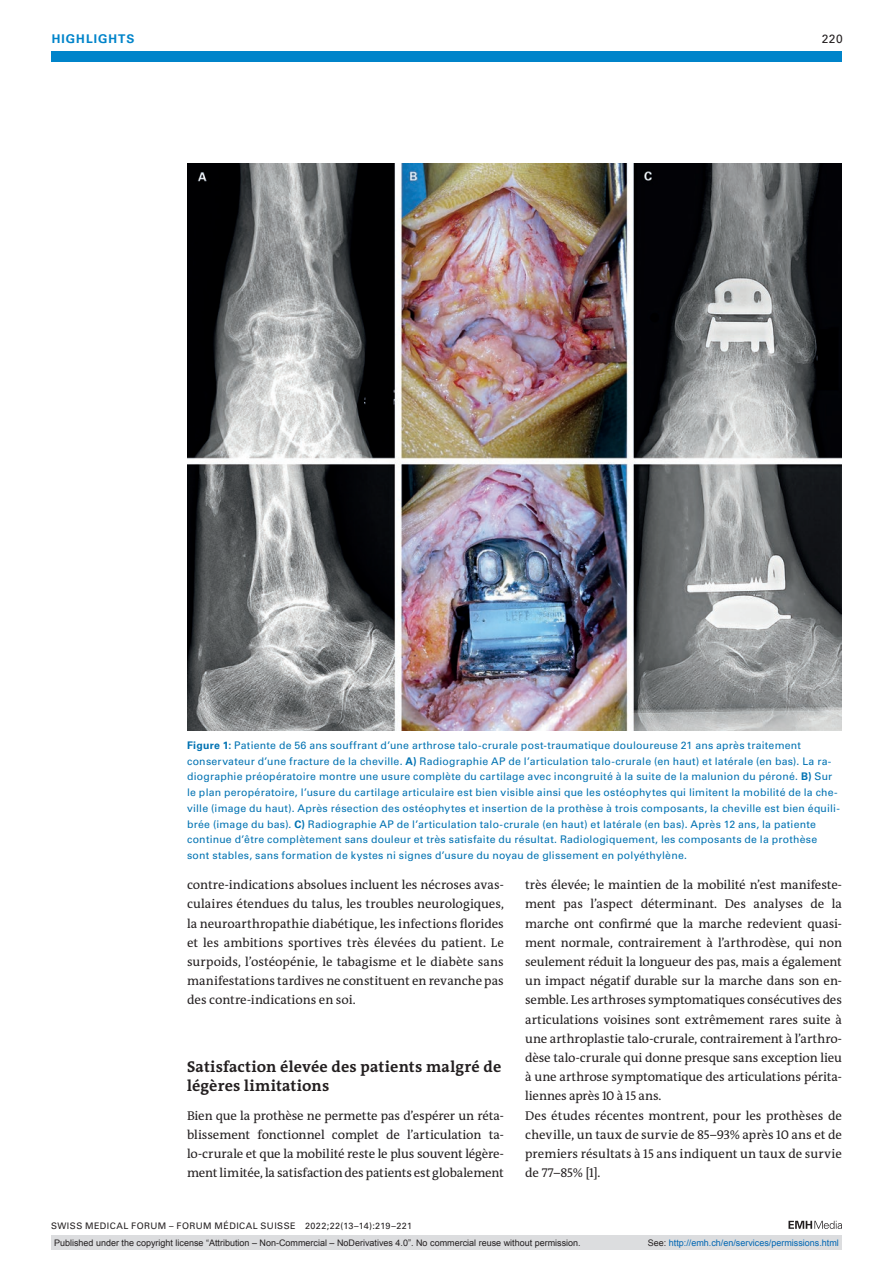
<style>
.page{position:relative;width:893px;height:1263px;background:#fff}
.page>*{position:absolute;margin:0;border:0;box-sizing:border-box;transform-origin:0 0}
.section-h1{font:700 15.75px/19.2px "The Antiqua B W7";letter-spacing:.015em;color:#231f20}
.section-pn{font:12.75px/19.2px "The Antiqua B W5 Plain";letter-spacing:-.005em;color:#231f20;text-align:justify}
.ressort{font:700 12px "Univers LT Std";color:#0084ca}
.ressort-2{font:12px "Univers LT Std";color:#231f20}
.fig-caption{font:10.5px/15.8px "Univers LT Std";letter-spacing:.02em;color:#0072b2}
.t1{font:9px "Arial";color:#231f20}
.fusszeile{font:9px "Univers LT Std";letter-spacing:.05em;color:#231f20}
.t2{font:9px "Arial";color:#0066b3}
.s1{font-weight:700}
.s2{color:#231f20}
</style>
<div class="page">
<div style="left:51px;top:51px;width:791px;height:11px;background:#0084ca"></div>
<svg style="left:788px;top:1221px;width:54px;height:8px"></svg>
<img style="left:187px;top:164px;width:655px;height:567px">
<div style="left:51px;top:1235px;width:791px;height:15px;background:#dcdddf"></div>
<p class="ressort" style="left:52px;top:31px;width:19px">Highlights</p>
<p class="ressort-2" style="left:822px;top:31px;width:23px">220</p>
<p class="fig-caption" style="left:187px;top:737px;width:654px"><span class="s1">Figure 1:</span> Patiente de 56 ans souffrant d’une arthrose talo-crurale post-traumatique douloureuse 21 ans après traitement conservateur d’une fracture de la cheville. <span class="s1">A)</span> Radiographie AP de l’articulation talo-crurale (en haut) et latérale (en bas). La ra&shy;diographie préopératoire montre une usure complète du cartilage avec incongruité à la suite de la malunion du péroné. <span class="s1">B)</span> Sur le plan peropératoire, l’usure du cartilage articulaire est bien visible ainsi que les ostéophytes qui limitent la mobilité de la che&shy;ville (image du haut). Après résection des ostéophytes et insertion de la prothèse à trois composants, la cheville est bien équili&shy;brée (image du bas). <span class="s1">C)</span> Radiographie AP de l’articulation talo-crurale (en haut) et latérale (en bas). Après 12 ans, la patiente continue d’être complètement sans douleur et très satisfaite du résultat. Radiologiquement, les composants de la prothèse sont stables, sans formation de kystes ni signes d’usure du noyau de glissement en polyéthylène.</p>
<p class="section-pn" style="left:187px;top:875px;width:318px">contre-indications absolues incluent les nécroses avas&shy;culaires étendues du talus, les troubles neurologiques, la neuroarthropathie diabétique, les infections florides et les ambitions sportives très élevées du patient. Le surpoids, l’ostéopénie, le tabagisme et le diabète sans manifestations tardives ne constituent en revanche pas des contre-indications en soi.</p>
<p class="section-h1" style="left:187px;top:1057px;width:316px">Satisfaction élevée des patients malgré de légères limitations</p>
<p class="section-pn" style="left:187px;top:1106px;width:318px">Bien que la prothèse ne permette pas d’espérer un réta&shy;blissement fonctionnel complet de l’articulation ta&shy;lo-crurale et que la mobilité reste le plus souvent légère&shy;ment limitée, la satisfaction des patients est globalement</p>
<p class="fusszeile" style="left:51px;top:1220px;width:363px">SWISS MEDICAL FORUM – FORUM MÉDICAL SUISSE 2022;22(13–14):219–221</p>
<p class="section-pn" style="left:525px;top:875px;width:318px">très élevée; le maintien de la mobilité n’est manifeste&shy;ment pas l’aspect déterminant. Des analyses de la marche ont confirmé que la marche redevient quasi&shy;ment normale, contrairement à l’arthrodèse, qui non seulement réduit la longueur des pas, mais a également un impact négatif durable sur la marche dans son en&shy;semble. Les arthroses symptomatiques consécutives des articulations voisines sont extrêmement rares suite à une arthroplastie talo-crurale, contrairement à l’arthro&shy;dèse talo-crurale qui donne presque sans exception lieu à une arthrose symptomatique des articulations périta&shy;liennes après 10 à 15 ans.</p>
<p class="section-pn" style="left:525px;top:1106px;width:318px">Des études récentes montrent, pour les prothèses de cheville, un taux de survie de 85–93% après 10 ans et de premiers résultats à 15 ans indiquent un taux de survie de 77–85% [1].</p>
<p class="t1" style="left:54px;top:1237px;width:528px">Published under the copyright license “Attribution – Non-Commercial – NoDerivatives 4.0”. No commercial reuse without permission.</p>
<p class="t2" style="left:648px;top:1237px;width:193px"><span class="s2">See:</span> http://emh.ch/en/services/permissions.html</p>
</div>
